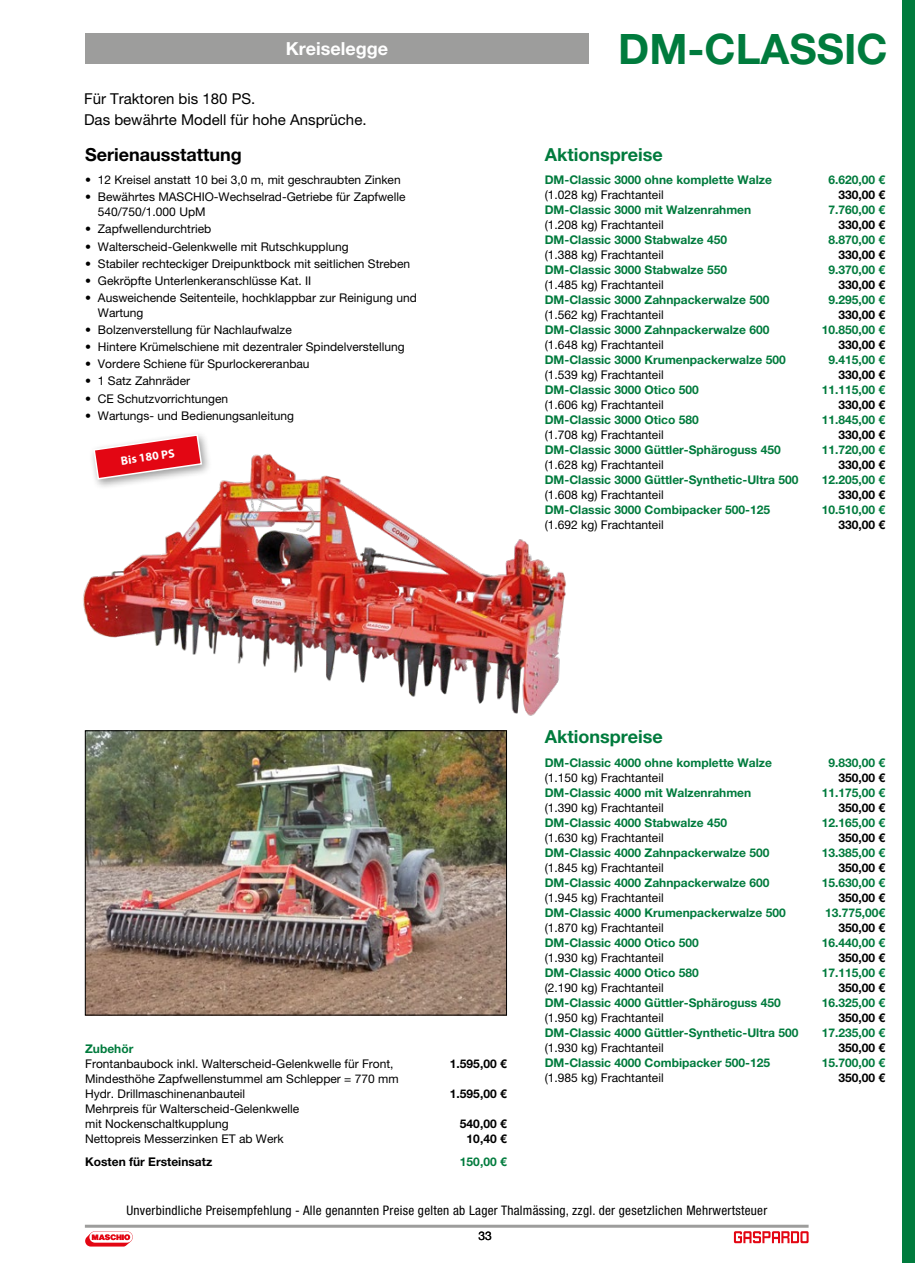
<style>
.page{position:relative;width:915px;height:1263px;background:#fff}
.page>*{position:absolute;margin:0;border:0;box-sizing:border-box;transform-origin:0 0}
.t1{font:700 42px "Helvetica Neue LT Pro";color:#007b3d}
.t2{font:700 18px "Helvetica Neue LT Pro";color:#007b3d}
.t3{font:700 18px "Helvetica Neue LT Pro";color:#000}
.t4{font:700 18px "Helvetica Neue LT Pro";color:#fff}
.t5{font:15px/21px "Helvetica Neue LT Pro";color:#000}
.t6{font:condensed 13.2px "Helvetica Neue LT Pro";letter-spacing:.02em;color:#000}
.t7{font:12px/15px "Helvetica Neue LT Pro";color:#000}
.t8{font:700 12px "Helvetica Neue LT Pro";color:#007b3d}
.t9{font:700 12px "Helvetica Neue LT Pro";color:#000}
.t10{font:700 12px "Myriad Pro";color:#fff}
.t11{font:12px "Helvetica Neue";color:#000}
</style>
<div class="page">
<div style="left:901px;top:0;width:13px;height:1263px;background:#007b3d"></div>
<svg style="left:85px;top:1231px;width:48px;height:15px"></svg>
<hr style="left:85px;top:1225px;width:723px;height:3px;background:#9d9d9c">
<svg style="left:733px;top:1231px;width:75px;height:12px"></svg>
<img style="left:83px;top:454px;width:483px;height:284px">
<div style="left:85px;top:33px;width:504px;height:31px;background:#9d9d9c"></div>
<img style="left:87px;top:732px;width:417px;height:281px">
<div style="left:85px;top:730px;width:421px;height:285px;border:1px solid #000"></div>
<div style="left:89px;top:429px;width:123px;height:61px;background:#000;opacity:.4"></div>
<svg style="left:92px;top:433px;width:111px;height:47px"></svg>
<h2 class="t4" style="left:286px;top:37px;width:104px">Kreiselegge</h2>
<p class="t5" style="left:84px;top:88px;width:284px">Für Traktoren bis 180 PS.<br>Das bewährte Modell für hohe Ansprüche.</p>
<h2 class="t3" style="left:85px;top:143px;width:158px">Serienausstattung</h2>
<p class="t7" style="left:85px;top:172px;width:317px">• 12 Kreisel anstatt 10 bei 3,0 m, mit geschraubten Zinken</p>
<p class="t7" style="left:98px;top:189px;width:309px;text-indent:-13px">• Bewährtes MASCHIO-Wechselrad-Getriebe für Zapfwelle<br>540/750/1.000 UpM</p>
<p class="t7" style="left:85px;top:221px;width:128px">• Zapfwellendurchtrieb</p>
<p class="t7" style="left:85px;top:239px;width:265px">• Walterscheid-Gelenkwelle mit Rutschkupplung</p>
<p class="t7" style="left:85px;top:256px;width:326px">• Stabiler rechteckiger Dreipunktbock mit seitlichen Streben</p>
<p class="t7" style="left:85px;top:273px;width:228px">• Gekröpfte Unterlenkeranschlüsse Kat. II</p>
<p class="t7" style="left:98px;top:290px;width:320px;text-indent:-13px">• Ausweichende Seitenteile, hochklappbar zur Reinigung und<br>Wartung</p>
<p class="t7" style="left:85px;top:322px;width:208px">• Bolzenverstellung für Nachlaufwalze</p>
<p class="t7" style="left:85px;top:339px;width:321px">• Hintere Krümelschiene mit dezentraler Spindelverstellung</p>
<p class="t7" style="left:85px;top:356px;width:226px">• Vordere Schiene für Spurlockereranbau</p>
<p class="t7" style="left:85px;top:373px;width:106px">• 1 Satz Zahnräder</p>
<p class="t7" style="left:85px;top:391px;width:144px">• CE Schutzvorrichtungen</p>
<p class="t7" style="left:85px;top:408px;width:210px">• Wartungs- und Bedienungsanleitung</p>
<p class="t10" style="left:120px;top:453px;width:56px;rotate:-8deg">Bis 180 PS</p>
<h1 class="t1" style="left:618px;top:23px;width:271px">DM-CLASSIC</h1>
<h2 class="t2" style="left:544px;top:143px;width:119px">Aktionspreise</h2>
<p class="t8" style="left:544px;top:172px;width:229px">DM-Classic 3000 ohne komplette Walze</p>
<p class="t8" style="left:828px;top:172px;width:58px">6.620,00 €</p>
<p class="t7" style="left:544px;top:187px;width:120px">(1.028 kg) Frachtanteil</p>
<p class="t9" style="left:838px;top:187px;width:48px">330,00 €</p>
<p class="t8" style="left:544px;top:202px;width:208px">DM-Classic 3000 mit Walzenrahmen</p>
<p class="t8" style="left:828px;top:202px;width:58px">7.760,00 €</p>
<p class="t7" style="left:544px;top:217px;width:120px">(1.208 kg) Frachtanteil</p>
<p class="t9" style="left:838px;top:217px;width:48px">330,00 €</p>
<p class="t8" style="left:544px;top:232px;width:184px">DM-Classic 3000 Stabwalze 450</p>
<p class="t8" style="left:828px;top:232px;width:58px">8.870,00 €</p>
<p class="t7" style="left:544px;top:247px;width:120px">(1.388 kg) Frachtanteil</p>
<p class="t9" style="left:838px;top:247px;width:48px">330,00 €</p>
<p class="t8" style="left:544px;top:262px;width:184px">DM-Classic 3000 Stabwalze 550</p>
<p class="t8" style="left:828px;top:262px;width:58px">9.370,00 €</p>
<p class="t7" style="left:544px;top:277px;width:120px">(1.485 kg) Frachtanteil</p>
<p class="t9" style="left:838px;top:277px;width:48px">330,00 €</p>
<p class="t8" style="left:544px;top:292px;width:226px">DM-Classic 3000 Zahnpackerwalze 500</p>
<p class="t8" style="left:828px;top:292px;width:58px">9.295,00 €</p>
<p class="t7" style="left:544px;top:307px;width:120px">(1.562 kg) Frachtanteil</p>
<p class="t9" style="left:838px;top:307px;width:48px">330,00 €</p>
<p class="t8" style="left:544px;top:322px;width:226px">DM-Classic 3000 Zahnpackerwalze 600</p>
<p class="t8" style="left:821px;top:322px;width:65px">10.850,00 €</p>
<p class="t7" style="left:544px;top:337px;width:120px">(1.648 kg) Frachtanteil</p>
<p class="t9" style="left:838px;top:337px;width:48px">330,00 €</p>
<p class="t8" style="left:544px;top:352px;width:242px">DM-Classic 3000 Krumenpackerwalze 500</p>
<p class="t8" style="left:828px;top:352px;width:58px">9.415,00 €</p>
<p class="t7" style="left:544px;top:367px;width:120px">(1.539 kg) Frachtanteil</p>
<p class="t9" style="left:838px;top:367px;width:48px">330,00 €</p>
<p class="t8" style="left:544px;top:382px;width:155px">DM-Classic 3000 Otico 500</p>
<p class="t8" style="left:821px;top:382px;width:65px">11.115,00 €</p>
<p class="t7" style="left:544px;top:397px;width:120px">(1.606 kg) Frachtanteil</p>
<p class="t9" style="left:838px;top:397px;width:48px">330,00 €</p>
<p class="t8" style="left:544px;top:412px;width:155px">DM-Classic 3000 Otico 580</p>
<p class="t8" style="left:821px;top:412px;width:65px">11.845,00 €</p>
<p class="t7" style="left:544px;top:427px;width:120px">(1.708 kg) Frachtanteil</p>
<p class="t9" style="left:838px;top:427px;width:48px">330,00 €</p>
<p class="t8" style="left:544px;top:442px;width:237px">DM-Classic 3000 Güttler-Sphäroguss 450</p>
<p class="t8" style="left:821px;top:442px;width:65px">11.720,00 €</p>
<p class="t7" style="left:544px;top:457px;width:120px">(1.628 kg) Frachtanteil</p>
<p class="t9" style="left:838px;top:457px;width:48px">330,00 €</p>
<p class="t8" style="left:544px;top:472px;width:255px">DM-Classic 3000 Güttler-Synthetic-Ultra 500</p>
<p class="t8" style="left:821px;top:472px;width:65px">12.205,00 €</p>
<p class="t7" style="left:544px;top:487px;width:120px">(1.608 kg) Frachtanteil</p>
<p class="t9" style="left:838px;top:487px;width:48px">330,00 €</p>
<p class="t8" style="left:544px;top:502px;width:227px">DM-Classic 3000 Combipacker 500-125</p>
<p class="t8" style="left:821px;top:502px;width:65px">10.510,00 €</p>
<p class="t7" style="left:544px;top:517px;width:120px">(1.692 kg) Frachtanteil</p>
<p class="t9" style="left:838px;top:517px;width:48px">330,00 €</p>
<p class="t8" style="left:85px;top:1042px;width:50px">Zubehör</p>
<p class="t7" style="left:85px;top:1056px;width:310px">Frontanbaubock inkl. Walterscheid-Gelenkwelle für Front,</p>
<p class="t9" style="left:450px;top:1057px;width:58px">1.595,00 €</p>
<p class="t7" style="left:85px;top:1071px;width:315px">Mindesthöhe Zapfwellenstummel am Schlepper = 770 mm<br>Hydr. Drillmaschinenanbauteil</p>
<p class="t9" style="left:450px;top:1087px;width:58px">1.595,00 €</p>
<p class="t7" style="left:85px;top:1101px;width:215px">Mehrpreis für Walterscheid-Gelenkwelle mit Nockenschaltkupplung</p>
<p class="t9" style="left:460px;top:1117px;width:48px">540,00 €</p>
<p class="t7" style="left:85px;top:1131px;width:200px">Nettopreis Messerzinken ET ab Werk</p>
<p class="t9" style="left:466px;top:1132px;width:42px">10,40 €</p>
<p class="t9" style="left:85px;top:1154px;width:129px">Kosten für Ersteinsatz</p>
<p class="t8" style="left:460px;top:1154px;width:48px">150,00 €</p>
<h2 class="t2" style="left:544px;top:726px;width:119px">Aktionspreise</h2>
<p class="t8" style="left:544px;top:755px;width:229px">DM-Classic 4000 ohne komplette Walze</p>
<p class="t8" style="left:828px;top:755px;width:58px">9.830,00 €</p>
<p class="t7" style="left:544px;top:770px;width:120px">(1.150 kg) Frachtanteil</p>
<p class="t9" style="left:838px;top:770px;width:48px">350,00 €</p>
<p class="t8" style="left:544px;top:785px;width:208px">DM-Classic 4000 mit Walzenrahmen</p>
<p class="t8" style="left:821px;top:785px;width:65px">11.175,00 €</p>
<p class="t7" style="left:544px;top:800px;width:120px">(1.390 kg) Frachtanteil</p>
<p class="t9" style="left:838px;top:800px;width:48px">350,00 €</p>
<p class="t8" style="left:544px;top:815px;width:184px">DM-Classic 4000 Stabwalze 450</p>
<p class="t8" style="left:821px;top:815px;width:65px">12.165,00 €</p>
<p class="t7" style="left:544px;top:830px;width:120px">(1.630 kg) Frachtanteil</p>
<p class="t9" style="left:838px;top:830px;width:48px">350,00 €</p>
<p class="t8" style="left:544px;top:845px;width:226px">DM-Classic 4000 Zahnpackerwalze 500</p>
<p class="t8" style="left:821px;top:845px;width:65px">13.385,00 €</p>
<p class="t7" style="left:544px;top:860px;width:120px">(1.845 kg) Frachtanteil</p>
<p class="t9" style="left:838px;top:860px;width:48px">350,00 €</p>
<p class="t8" style="left:544px;top:875px;width:226px">DM-Classic 4000 Zahnpackerwalze 600</p>
<p class="t8" style="left:821px;top:875px;width:65px">15.630,00 €</p>
<p class="t7" style="left:544px;top:890px;width:120px">(1.945 kg) Frachtanteil</p>
<p class="t9" style="left:838px;top:890px;width:48px">350,00 €</p>
<p class="t8" style="left:544px;top:905px;width:242px">DM-Classic 4000 Krumenpackerwalze 500</p>
<p class="t8" style="left:824px;top:905px;width:62px">13.775,00€</p>
<p class="t7" style="left:544px;top:920px;width:120px">(1.870 kg) Frachtanteil</p>
<p class="t9" style="left:838px;top:920px;width:48px">350,00 €</p>
<p class="t8" style="left:544px;top:935px;width:155px">DM-Classic 4000 Otico 500</p>
<p class="t8" style="left:821px;top:935px;width:65px">16.440,00 €</p>
<p class="t7" style="left:544px;top:950px;width:120px">(1.930 kg) Frachtanteil</p>
<p class="t9" style="left:838px;top:950px;width:48px">350,00 €</p>
<p class="t8" style="left:544px;top:965px;width:155px">DM-Classic 4000 Otico 580</p>
<p class="t8" style="left:821px;top:965px;width:65px">17.115,00 €</p>
<p class="t7" style="left:544px;top:980px;width:120px">(2.190 kg) Frachtanteil</p>
<p class="t9" style="left:838px;top:980px;width:48px">350,00 €</p>
<p class="t8" style="left:544px;top:995px;width:237px">DM-Classic 4000 Güttler-Sphäroguss 450</p>
<p class="t8" style="left:821px;top:995px;width:65px">16.325,00 €</p>
<p class="t7" style="left:544px;top:1010px;width:120px">(1.950 kg) Frachtanteil</p>
<p class="t9" style="left:838px;top:1010px;width:48px">350,00 €</p>
<p class="t8" style="left:544px;top:1025px;width:255px">DM-Classic 4000 Güttler-Synthetic-Ultra 500</p>
<p class="t8" style="left:821px;top:1025px;width:65px">17.235,00 €</p>
<p class="t7" style="left:544px;top:1040px;width:120px">(1.930 kg) Frachtanteil</p>
<p class="t9" style="left:838px;top:1040px;width:48px">350,00 €</p>
<p class="t8" style="left:544px;top:1055px;width:227px">DM-Classic 4000 Combipacker 500-125</p>
<p class="t8" style="left:821px;top:1055px;width:65px">15.700,00 €</p>
<p class="t7" style="left:544px;top:1070px;width:120px">(1.985 kg) Frachtanteil</p>
<p class="t9" style="left:838px;top:1070px;width:48px">350,00 €</p>
<p class="t6" style="left:126px;top:1202px;width:642px">Unverbindliche Preisempfehlung - Alle genannten Preise gelten ab Lager Thalmässing, zzgl. der gesetzlichen Mehrwertsteuer</p>
<p class="t11" style="left:478px;top:1227px;width:15px">33</p>
</div>
